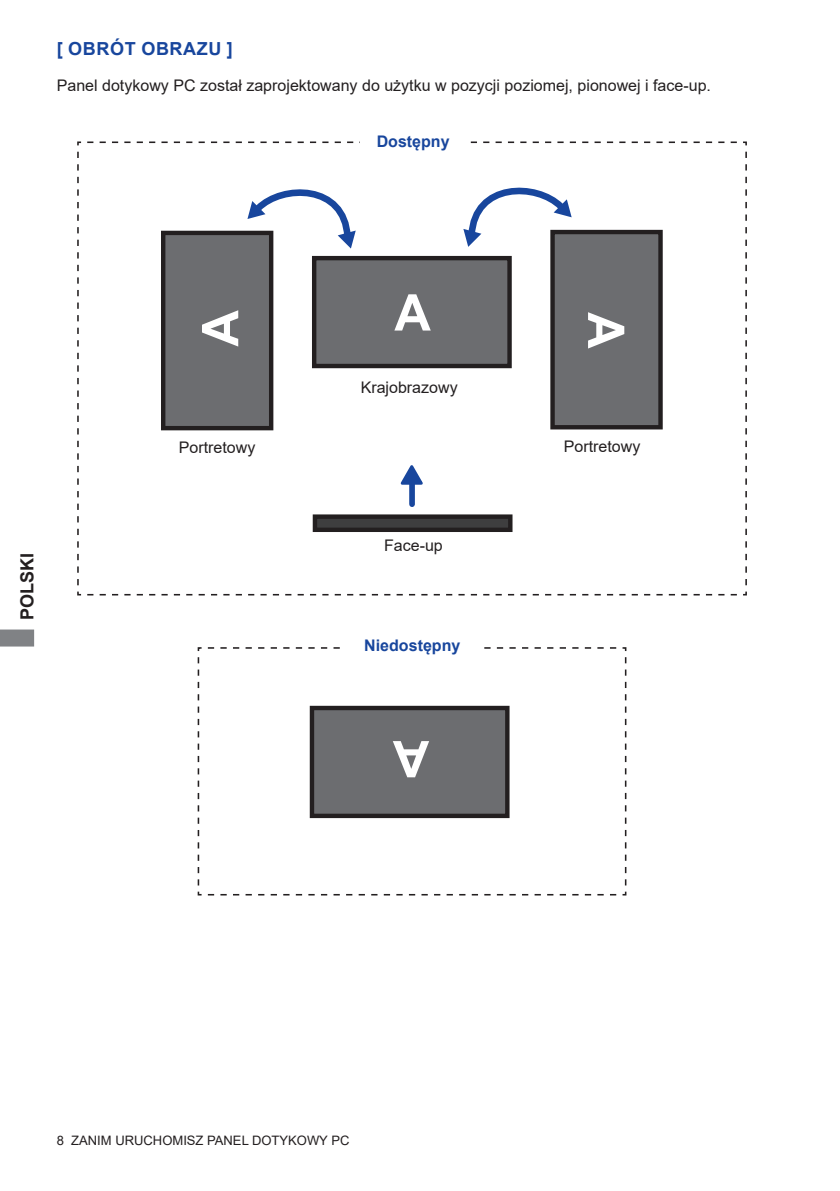
<style>
.page{position:relative;width:840px;height:1191px;background:#fff}
.page>*{position:absolute;margin:0;border:0;box-sizing:border-box;transform-origin:0 0}
.t1{font:700 50.6px "Arial";color:#fff}
.t2{font:700 18px "Arial";letter-spacing:.035em;color:#18469d}
.t3{font:700 18px "Arial";color:#231f20}
.t4{font:16px "Arial";color:#231f20}
.t5{font:700 16px "Arial";color:#18469d}
.t6{font:13px "Arial";color:#231f20}
</style>
<div class="page">
<svg style="left:0;top:629px;width:34px;height:17px"></svg>
<svg style="left:77px;top:141px;width:670px;height:455px"></svg>
<div style="left:314px;top:258px;width:195px;height:108px;background:#6c6d70"></div>
<div style="left:312px;top:256px;width:199px;height:112px;border:4px solid #231f20"></div>
<div style="left:552px;top:232px;width:108px;height:195px;background:#6c6d70"></div>
<div style="left:550px;top:230px;width:112px;height:199px;border:4px solid #231f20"></div>
<div style="left:359px;top:133px;width:107px;height:21px;background:#fff"></div>
<div style="left:163px;top:233px;width:108px;height:195px;background:#6c6d70"></div>
<div style="left:161px;top:231px;width:112px;height:199px;border:4px solid #231f20"></div>
<div style="left:315px;top:516px;width:195px;height:14px;background:#3e3e3f"></div>
<div style="left:312px;top:514px;width:200px;height:18px;border:4px solid #231f20"></div>
<svg style="left:397px;top:461px;width:28px;height:26px"></svg>
<div style="left:409px;top:483px;width:5px;height:21px;background:#18469d"></div>
<svg style="left:247px;top:188px;width:108px;height:60px"></svg>
<svg style="left:463px;top:188px;width:108px;height:59px"></svg>
<svg style="left:197px;top:647px;width:430px;height:249px"></svg>
<div style="left:312px;top:708px;width:195px;height:108px;background:#6c6d70"></div>
<div style="left:309px;top:706px;width:200px;height:112px;border:4px solid #231f20"></div>
<div style="left:346px;top:637px;width:132px;height:21px;background:#fff"></div>
<p class="t2" style="left:57px;top:36px;width:177px">[ OBRÓT OBRAZU ]</p>
<p class="t4" style="left:57px;top:75px;width:655px">Panel dotykowy PC został zaprojektowany do użytku w pozycji poziomej, pionowej i face-up.</p>
<p class="t5" style="left:376px;top:130px;width:74px">Dostępny</p>
<p class="t3" style="left:14px;top:620px;width:69px;rotate:-90deg">POLSKI</p>
<h1 class="t1" style="left:185px;top:346px;width:38px;rotate:-90deg">A</h1>
<p class="t4" style="left:179px;top:436px;width:78px">Portretowy</p>
<h1 class="t1" style="left:394px;top:277px;width:38px">A</h1>
<p class="t4" style="left:360px;top:376px;width:98px">Krajobrazowy</p>
<p class="t4" style="left:384px;top:535px;width:60px">Face-up</p>
<p class="t5" style="left:364px;top:634px;width:98px">Niedostępny</p>
<h1 class="t1" style="left:429px;top:794px;width:38px;rotate:-180deg">A</h1>
<h1 class="t1" style="left:641px;top:312px;width:38px;rotate:90deg">A</h1>
<p class="t4" style="left:563px;top:435px;width:78px">Portretowy</p>
<p class="t6" style="left:57px;top:1131px;width:294px">8 ZANIM URUCHOMISZ PANEL DOTYKOWY PC</p>
</div>
